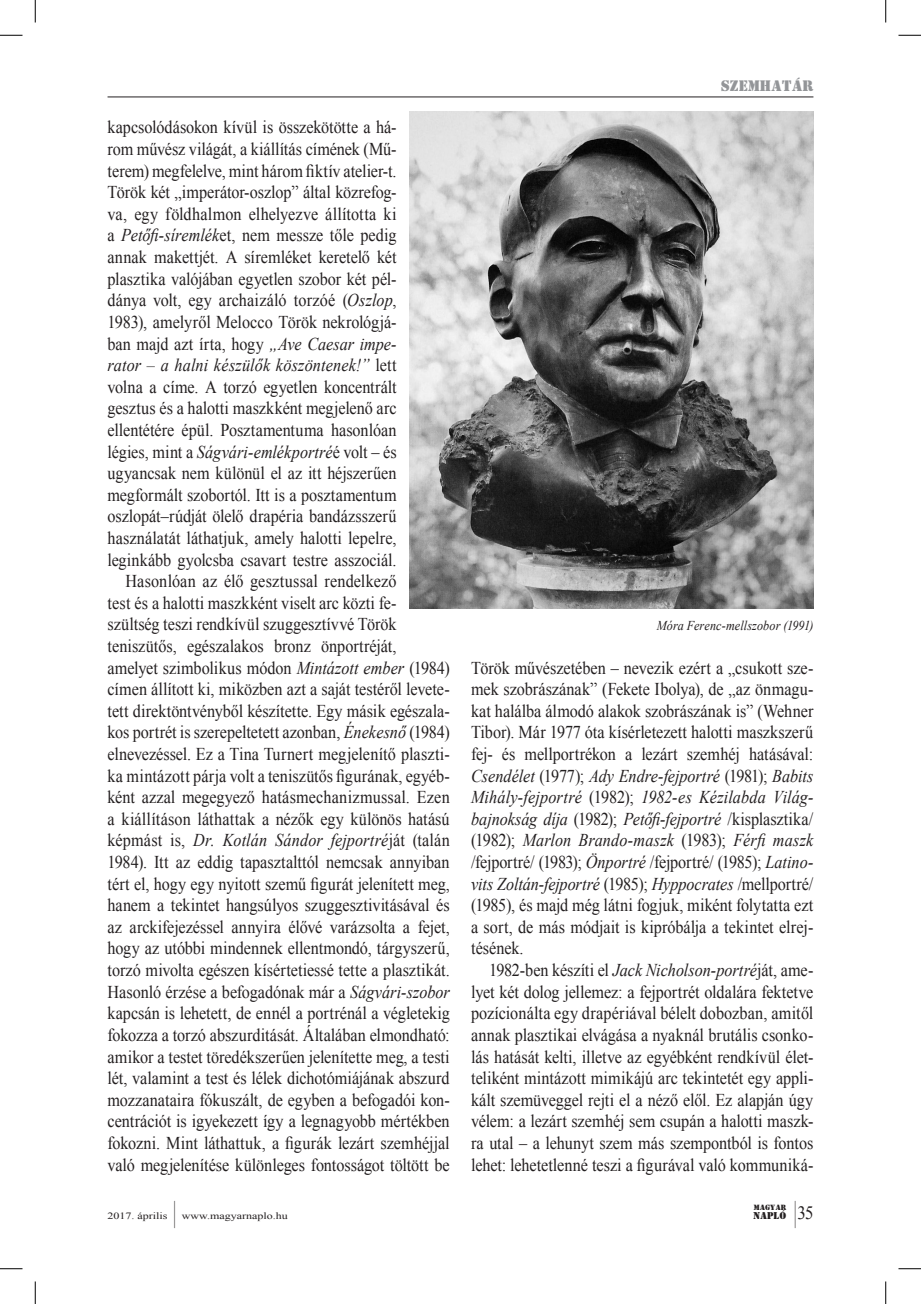
<style>
.page{position:relative;width:921px;height:1304px;background:#fff}
.page>*{position:absolute;margin:0;border:0;box-sizing:border-box;transform-origin:0 0}
.t1{font:30px "Times New Roman";color:#231f20;scale:.4 1}
.t2{font:18.75px "Times New Roman";color:#231f20;scale:.9 1}
.t3{font:18px/21.6px "Times New Roman";color:#231f20;scale:.9 1}
.t4{font:italic 18px "Times New Roman";letter-spacing:.01em;color:#231f20;scale:.9 1}
.t5{font:15px "Hu Stencil BT Regular";color:#939598}
.t6{font:italic 13.5px "Times New Roman";letter-spacing:.01em;color:#231f20;scale:.9 1}
.t7{font:9.75px "Hu Stencil BT Regular";color:#231f20}
.t8{font:9.6px "Times New Roman";color:#231f20;scale:1.25 1}
.t9{font:7.5px "Hu Stencil BT Regular";color:#231f20}
.s1{font-style:italic}
.s2{font-style:normal}
.s3{font-size:30px}
</style>
<div class="page">
<hr style="left:108px;top:97px;width:705px;height:1px;background:#231f20">
<img style="left:409px;top:112px;width:404px;height:497px">
<svg style="left:0;top:35px;width:22px;height:1px"></svg>
<svg style="left:898px;top:35px;width:23px;height:1px"></svg>
<svg style="left:0;top:1268px;width:22px;height:1px"></svg>
<svg style="left:898px;top:1268px;width:23px;height:1px"></svg>
<svg style="left:35px;top:0;width:1px;height:22px"></svg>
<svg style="left:35px;top:1281px;width:1px;height:23px"></svg>
<svg style="left:885px;top:0;width:1px;height:22px"></svg>
<svg style="left:885px;top:1281px;width:1px;height:23px"></svg>
<p class="t3" style="left:108px;top:116px;width:319px">kapcsolódásokon kívül is összekötötte a há--</p>
<p class="t3" style="left:108px;top:138px;width:321px">rom művész világát, a kiállítás címének (Mű-</p>
<p class="t3" style="left:108px;top:159px;width:323px">terem) megfelelve, mint három fiktív atelier-t.</p>
<p class="t3" style="left:108px;top:181px;width:323px">Török két „imperátor-oszlop” által közrefog-</p>
<p class="t3" style="left:108px;top:203px;width:323px">va, egy földhalmon elhelyezve állította ki</p>
<p class="t3" style="left:108px;top:224px;width:323px">a <span class="s1">Petőfi-síremlék</span>et, nem messze tőle pedig</p>
<p class="t3" style="left:108px;top:246px;width:323px">annak makettjét. A síremléket keretelő két</p>
<p class="t3" style="left:108px;top:267px;width:323px">plasztika valójában egyetlen szobor két pél-</p>
<p class="t3" style="left:108px;top:289px;width:323px">dánya volt, egy archaizáló torzóé (<span class="s1">Oszlop</span>,</p>
<p class="t3" style="left:108px;top:311px;width:323px">1983), amelyről Melocco Török nekrológjá-</p>
<p class="t3" style="left:108px;top:332px;width:319px">ban majd azt írta, hogy <span class="s1">„Ave Caesar impe--</span></p>
<p class="t4" style="left:108px;top:353px;width:323px">rator – a halni készülők köszöntenek!” <span class="s2">lett</span></p>
<p class="t3" style="left:108px;top:375px;width:323px">volna a címe. A torzó egyetlen koncentrált</p>
<p class="t3" style="left:108px;top:397px;width:323px">gesztus és a halotti maszkként megjelenő arc</p>
<p class="t3" style="left:108px;top:419px;width:323px">ellentétére épül. Posztamentuma hasonlóan</p>
<p class="t3" style="left:108px;top:440px;width:323px">légies, mint a <span class="s1">Ságvári-emlékportré</span>é volt – és</p>
<p class="t3" style="left:108px;top:462px;width:323px">ugyancsak nem különül el az itt héjszerűen</p>
<p class="t3" style="left:108px;top:483px;width:323px">megformált szobortól. Itt is a posztamentum</p>
<p class="t3" style="left:108px;top:505px;width:323px">oszlopát–rúdját ölelő drapéria bandázsszerű</p>
<p class="t3" style="left:108px;top:527px;width:323px">használatát láthatjuk, amely halotti lepelre,</p>
<p class="t3" style="left:108px;top:548px;width:323px">leginkább gyolcsba csavart testre asszociál.</p>
<p class="t3" style="left:125px;top:570px;width:303px">Hasonlóan az élő gesztussal rendelkező</p>
<p class="t3" style="left:108px;top:591px;width:323px">test és a halotti maszkként viselt arc közti fe-</p>
<p class="t3" style="left:108px;top:613px;width:323px">szültség teszi rendkívül szuggesztívvé Török</p>
<p class="t3" style="left:108px;top:635px;width:323px">teniszütős, egészalakos bronz önportréját,</p>
<p class="t3" style="left:108px;top:656px;width:382px">amelyet szimbolikus módon <span class="s1">Mintázott ember</span> (1984)</p>
<p class="t3" style="left:108px;top:678px;width:382px">címen állított ki, miközben azt a saját testéről levete-</p>
<p class="t3" style="left:108px;top:699px;width:382px">tett direktöntvényből készítette. Egy másik egészala-</p>
<p class="t3" style="left:108px;top:721px;width:382px">kos portrét is szerepeltetett azonban, <span class="s1">Énekesnő</span> (1984)</p>
<p class="t3" style="left:108px;top:743px;width:382px">elnevezéssel. Ez a Tina Turnert megjelenítő plaszti-</p>
<p class="t3" style="left:108px;top:764px;width:382px">ka mintázott párja volt a teniszütős figurának, egyéb-</p>
<p class="t3" style="left:108px;top:786px;width:382px">ként azzal megegyező hatásmechanizmussal. Ezen</p>
<p class="t3" style="left:108px;top:807px;width:382px">a kiállításon láthattak a nézők egy különös hatású</p>
<p class="t4" style="left:108px;top:828px;width:382px"><span class="s2">képmást is,</span> Dr. Kotlán Sándor fejportré<span class="s2">ját (talán</span></p>
<p class="t3" style="left:108px;top:851px;width:382px">1984). Itt az eddig tapasztalttól nemcsak annyiban</p>
<p class="t3" style="left:108px;top:872px;width:382px">tért el, hogy egy nyitott szemű figurát jelenített meg,</p>
<p class="t3" style="left:108px;top:894px;width:382px">hanem a tekintet hangsúlyos szuggesztivitásával és</p>
<p class="t3" style="left:108px;top:915px;width:382px">az arckifejezéssel annyira élővé varázsolta a fejet,</p>
<p class="t3" style="left:108px;top:937px;width:382px">hogy az utóbbi mindennek ellentmondó, tárgyszerű,</p>
<p class="t3" style="left:108px;top:959px;width:382px">torzó mivolta egészen kísértetiessé tette a plasztikát.</p>
<p class="t3" style="left:108px;top:980px;width:382px">Hasonló érzése a befogadónak már a <span class="s1">Ságvári-szobor</span></p>
<p class="t3" style="left:108px;top:1002px;width:382px">kapcsán is lehetett, de ennél a portrénál a végletekig</p>
<p class="t3" style="left:108px;top:1023px;width:382px">fokozza a torzó abszurditását. Általában elmondható:</p>
<p class="t3" style="left:108px;top:1045px;width:382px">amikor a testet töredékszerűen jelenítette meg, a testi</p>
<p class="t3" style="left:108px;top:1067px;width:382px">lét, valamint a test és lélek dichotómiájának abszurd</p>
<p class="t3" style="left:108px;top:1088px;width:382px">mozzanataira fókuszált, de egyben a befogadói kon-</p>
<p class="t3" style="left:108px;top:1110px;width:382px">centrációt is igyekezett így a legnagyobb mértékben</p>
<p class="t3" style="left:108px;top:1131px;width:382px">fokozni. Mint láthattuk, a figurák lezárt szemhéjjal</p>
<p class="t3" style="left:108px;top:1153px;width:382px">való megjelenítése különleges fontosságot töltött be</p>
<p class="t5" style="left:721px;top:76px;width:94px">SZEMHATÁR</p>
<p class="t6" style="left:657px;top:616px;width:176px">Móra Ferenc-mellszobor (1991)</p>
<p class="t3" style="left:471px;top:656px;width:382px">Török művészetében – nevezik ezért a „csukott sze&shy;mek szobrászának” (Fekete Ibolya), de „az önmagu&shy;kat halálba álmodó alakok szobrászának is” (Wehner Tibor). Már 1977 óta kísérletezett halotti maszkszerű fej- és mellportrékon a lezárt szemhéj hatásával:<br><span class="s1">Csendélet</span> (1977); <span class="s1">Ady Endre-fejportré</span> (1981); <span class="s1">Babits Mihály-fejportré</span> (1982); <span class="s1">1982-es Kézilabda Világ&shy;bajnokság díja</span> (1982); <span class="s1">Petőfi-fejportré</span> /kisplasztika/ (1982); <span class="s1">Marlon Brando-maszk</span> (1983); <span class="s1">Férfi maszk </span>/fejportré/ (1983); <span class="s1">Önportré</span> /fejportré/ (1985); <span class="s1">Latino-- vits Zoltán-fejportré</span> (1985); <span class="s1">Hyppocrates</span> /mellportré/ (1985), és majd még látni fogjuk, miként folytatta ezt a sort, de más módjait is kipróbálja a tekintet elrej&shy;tésének.</p>
<p class="t3" style="left:471px;top:959px;width:382px;text-align:justify;text-indent:18px">1982-ben készíti el <span class="s1">Jack Nicholson-portré</span>ját, ame&shy;lyet két dolog jellemez: a fejportrét oldalára fektetve pozícionálta egy drapériával bélelt dobozban, amitől annak plasztikai elvágása a nyaknál brutális csonko&shy;lás hatását kelti, illetve az egyébként rendkívül élet&shy;teliként mintázott mimikájú arc tekintetét egy appli&shy;kált szemüveggel rejti el a néző elől. Ez alapján úgy vélem: a lezárt szemhéj sem csupán a halotti maszk&shy;ra utal – a lehunyt szem más szempontból is fontos lehet: lehetetlenné teszi a figurával való kommuniká-</p>
<p class="t8" style="left:108px;top:1209px;width:49px">2017. április</p>
<h1 class="t1" style="left:174px;top:1192px;width:7px">|</h1>
<p class="t8" style="left:182px;top:1209px;width:86px">www.magyarnaplo.hu</p>
<p class="t2" style="left:794px;top:1200px;width:23px"><span class="s3">|</span>35</p>
<p class="t9" style="left:754px;top:1203px;width:34px">MAGYAR</p>
<p class="t7" style="left:753px;top:1210px;width:35px">NAPLÓ</p>
</div>
